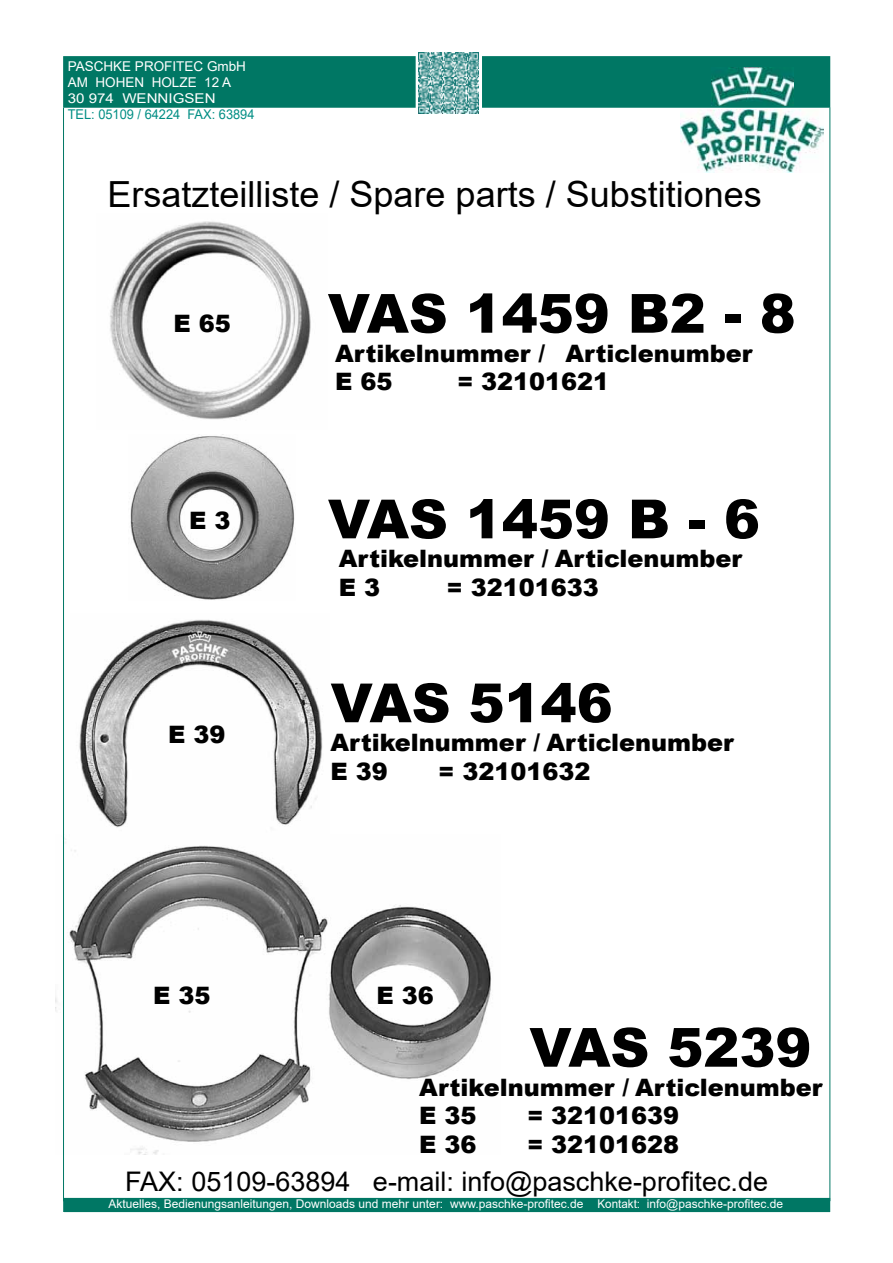
<style>
.page{position:relative;width:893px;height:1263px;background:#fff}
.page>*{position:absolute;margin:0;border:0;box-sizing:border-box;transform-origin:0 0}
.t1{font:900 54px "Arial";color:#000}
.t2{font:36px "Arial";color:#000}
.t3{font:27px "Arial";color:#000}
.t4{font:900 24px/28.8px "Arial";color:#000}
.t5{font:13.5px/16.2px "Arial";color:#fff}
.t6{font:13.5px "Arial";color:#008e84;scale:.95 1}
.t7{font:12px "Arial";color:#fff}
</style>
<div class="page">
<img style="left:55px;top:837px;width:436px;height:318px">
<img style="left:110px;top:221px;width:201px;height:199px">
<img style="left:130px;top:434px;width:165px;height:166px">
<img style="left:70px;top:619px;width:260px;height:219px">
<div style="left:63px;top:56px;width:767px;height:52px;background:#007764;border:2px solid #007764"></div>
<img style="left:712px;top:67px;width:81px;height:39px">
<img style="left:680px;top:110px;width:144px;height:62px">
<div style="left:62px;top:1196px;width:770px;height:17px;background:#007764;border:2px solid #fff"></div>
<hr style="left:829px;top:108px;width:1px;height:1093px;background:#007764">
<hr style="left:63px;top:108px;width:1px;height:1093px;background:#007764">
<div style="left:416px;top:54px;width:66px;height:62px;background:#fff;border:2px solid #fff"></div>
<img style="left:418px;top:53px;width:61px;height:60px">
<p class="t5" style="left:68px;top:58px;width:180px">PASCHKE PROFITEC GmbH<br>AM HOHEN HOLZE 12 A<br>30 974 WENNIGSEN</p>
<p class="t6" style="left:68px;top:105px;width:198px">TEL: 05109 / 64224 FAX: 63894</p>
<h2 class="t2" style="left:107px;top:169px;width:656px">Ersatzteilliste / Spare parts / Substitiones</h2>
<p class="t4" style="left:173px;top:308px;width:59px">E 65</p>
<p class="t4" style="left:189px;top:505px;width:43px">E 3</p>
<p class="t4" style="left:168px;top:719px;width:59px">E 39</p>
<h1 class="t1" style="left:328px;top:274px;width:469px">VAS 1459 B2 - 8</h1>
<p class="t4" style="left:335px;top:338px;width:419px">Artikelnummer / Articlenumber<br>E 65</p>
<p class="t4" style="left:457px;top:367px;width:153px">= 32101621</p>
<h1 class="t1" style="left:328px;top:480px;width:433px">VAS 1459 B - 6</h1>
<p class="t4" style="left:339px;top:543px;width:405px">Artikelnummer / Articlenumber<br>E 3</p>
<p class="t4" style="left:447px;top:572px;width:153px">= 32101633</p>
<h1 class="t1" style="left:331px;top:664px;width:283px">VAS 5146</h1>
<p class="t4" style="left:331px;top:727px;width:405px">Artikelnummer / Articlenumber<br>E 39</p>
<p class="t4" style="left:439px;top:756px;width:153px">= 32101632</p>
<p class="t4" style="left:153px;top:980px;width:59px">E 35</p>
<p class="t4" style="left:376px;top:980px;width:59px">E 36</p>
<h1 class="t1" style="left:529px;top:1008px;width:283px">VAS 5239</h1>
<p class="t4" style="left:419px;top:1072px;width:405px">Artikelnummer / Articlenumber<br>E 35</p>
<p class="t4" style="left:527px;top:1100px;width:153px">= 32101639</p>
<p class="t4" style="left:419px;top:1129px;width:59px">E 36</p>
<p class="t4" style="left:527px;top:1129px;width:153px">= 32101628</p>
<p class="t3" style="left:125px;top:1163px;width:644px">FAX: 05109-63894 e-mail: info@paschke-profitec.de</p>
<p class="t7" style="left:108px;top:1196px;width:676px">Aktuelles, Bedienungsanleitungen, Downloads und mehr unter: www.paschke-profitec.de Kontakt: info@paschke-profitec.de</p>
</div>
